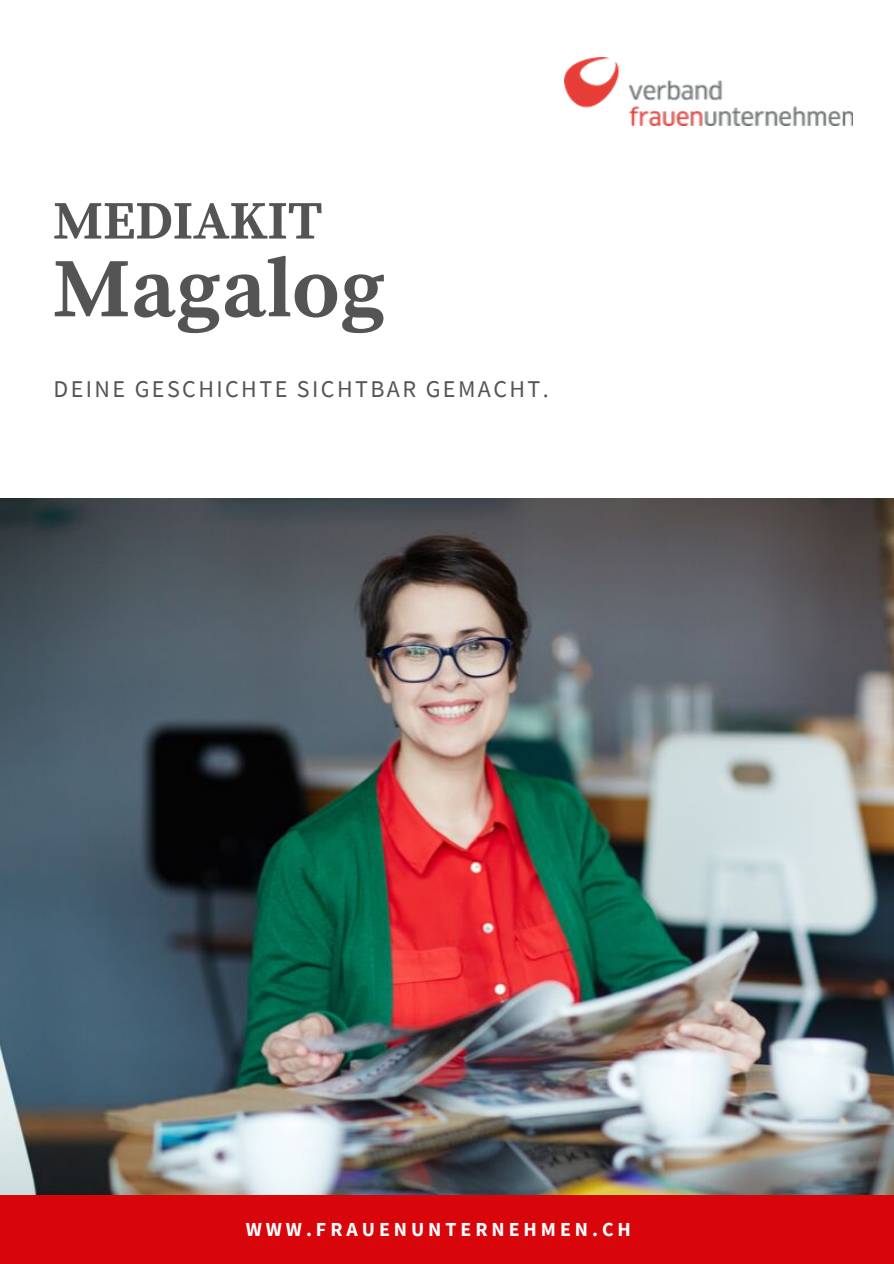
<style>
.page{position:relative;width:894px;height:1264px;background:#fff}
.page>*{position:absolute;margin:0;border:0;box-sizing:border-box;transform-origin:0 0}
.t1{font:700 84px "Source Serif Pro";color:#545454}
.t2{font:700 54px "Source Serif Pro";color:#545454}
.t3{font:24px "Source Sans Pro";letter-spacing:.1em;color:#545454}
.t4{font:700 19.8px "Source Sans Pro";letter-spacing:.2em;color:#fff}
</style>
<div class="page">
<img style="left:0;top:498px;width:893px;height:696px">
<div style="left:0;top:1195px;width:893px;height:68px;background:#d8050b"></div>
<img style="left:564px;top:57px;width:288px;height:68px">
<h2 class="t2" style="left:53px;top:189px;width:270px">MEDIAKIT</h2>
<h1 class="t1" style="left:53px;top:239px;width:333px">Magalog</h1>
<p class="t3" style="left:53px;top:374px;width:496px">DEINE GESCHICHTE SICHTBAR GEMACHT.</p>
<p class="t4" style="left:245px;top:1216px;width:386px">WWW.FRAUENUNTERNEHMEN.CH</p>
</div>
